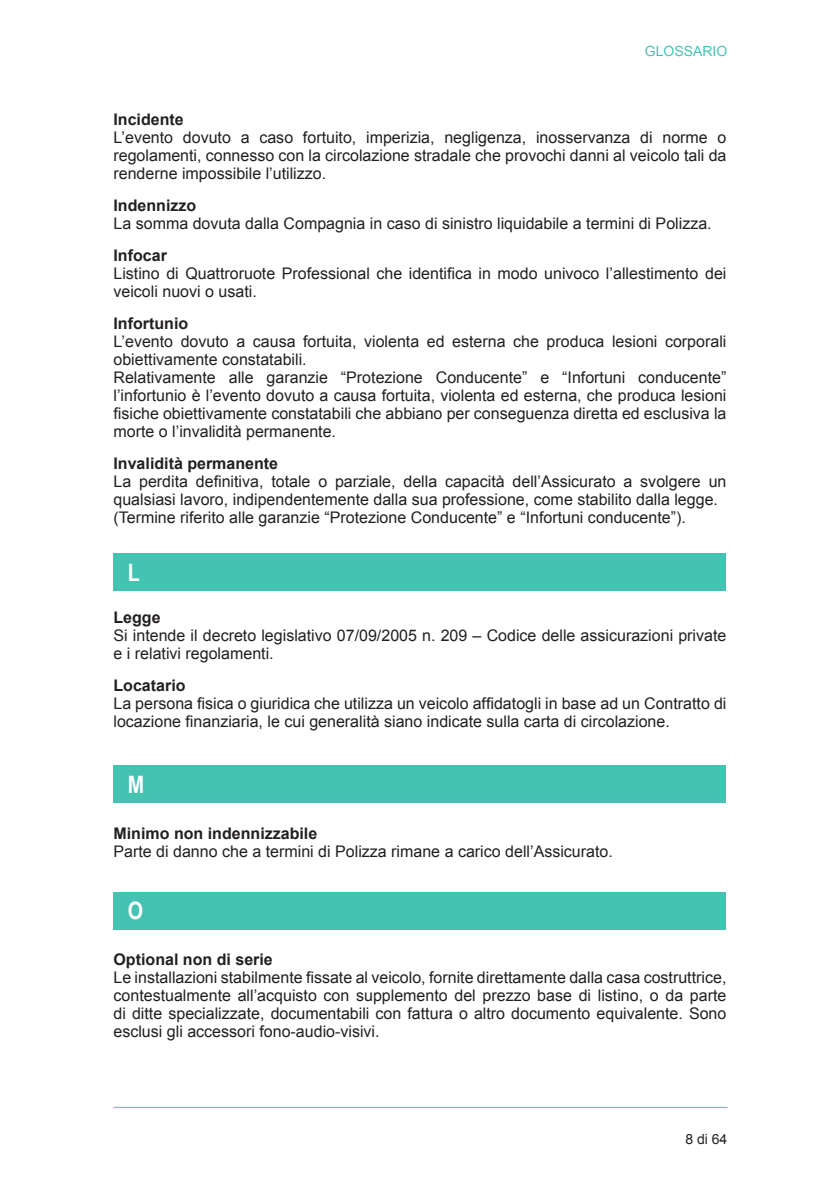
<style>
.page{position:relative;width:840px;height:1191px;background:#fff}
.page>*{position:absolute;margin:0;border:0;box-sizing:border-box;transform-origin:0 0}
.t1{font:700 24px "Arial Narrow";color:#fff}
.t2{font:16px/18px "Arial";color:#231f20}
.t3{font:700 16px "Arial";color:#231f20}
.t4{font:14px "Arial";color:#44c2b2}
.t5{font:14px "Arial";color:#231f20}
</style>
<div class="page">
<hr style="left:113px;top:1106px;width:614px;height:1px;background:#44c2b2">
<div style="left:113px;top:553px;width:613px;height:38px;background:#44c2b2"></div>
<div style="left:113px;top:765px;width:613px;height:38px;background:#44c2b2"></div>
<div style="left:113px;top:891px;width:613px;height:38px;background:#44c2b2"></div>
<p class="t4" style="left:644px;top:42px;width:84px">GLOSSARIO</p>
<p class="t3" style="left:113px;top:109px;width:72px">Incidente</p>
<p class="t2" style="left:113px;top:129px;width:614px;text-align:justify">L’evento dovuto a caso fortuito, imperizia, negligenza, inosservanza di norme o regolamenti, connesso con la circolazione stradale che provochi danni al veicolo tali da renderne impossibile l’utilizzo.</p>
<p class="t3" style="left:113px;top:195px;width:84px">Indennizzo</p>
<p class="t2" style="left:113px;top:215px;width:599px">La somma dovuta dalla Compagnia in caso di sinistro liquidabile a termini di Polizza.</p>
<p class="t3" style="left:113px;top:245px;width:55px">Infocar</p>
<p class="t2" style="left:113px;top:265px;width:614px">Listino di Quattroruote Professional che identifica in modo univoco l’allestimento dei veicoli nuovi o usati.</p>
<p class="t3" style="left:113px;top:313px;width:76px">Infortunio</p>
<p class="t2" style="left:113px;top:333px;width:614px">L’evento dovuto a causa fortuita, violenta ed esterna che produca lesioni corporali obiettivamente constatabili.<br>Relativamente alle garanzie “Protezione Conducente” e “Infortuni conducente” l’infortunio è l’evento dovuto a causa fortuita, violenta ed esterna, che produca lesioni fisiche obiettivamente constatabili che abbiano per conseguenza diretta ed esclusiva la morte o l’invalidità permanente.</p>
<p class="t3" style="left:113px;top:453px;width:166px">Invalidità permanente</p>
<p class="t2" style="left:113px;top:473px;width:614px">La perdita definitiva, totale o parziale, della capacità dell’Assicurato a svolgere un qualsiasi lavoro, indipendentemente dalla sua professione, come stabilito dalla legge. (Termine riferito alle garanzie “Protezione Conducente” e “Infortuni conducente”).</p>
<h1 class="t1" style="left:128px;top:554px;width:14px">L</h1>
<p class="t3" style="left:113px;top:607px;width:49px">Legge</p>
<p class="t2" style="left:113px;top:627px;width:614px">Si intende il decreto legislativo 07/09/2005 n. 209 – Codice delle assicurazioni private e i relativi regolamenti.</p>
<p class="t3" style="left:113px;top:675px;width:74px">Locatario</p>
<p class="t2" style="left:113px;top:695px;width:614px">La persona fisica o giuridica che utilizza un veicolo affidatogli in base ad un Contratto di locazione finanziaria, le cui generalità siano indicate sulla carta di circolazione.</p>
<h1 class="t1" style="left:128px;top:766px;width:18px">M</h1>
<p class="t3" style="left:113px;top:823px;width:205px">Minimo non indennizzabile</p>
<p class="t2" style="left:113px;top:843px;width:500px">Parte di danno che a termini di Polizza rimane a carico dell’Assicurato.</p>
<h1 class="t1" style="left:128px;top:892px;width:17px">O</h1>
<p class="t3" style="left:113px;top:949px;width:161px">Optional non di serie</p>
<p class="t2" style="left:113px;top:969px;width:614px;text-align:justify">Le installazioni stabilmente fissate al veicolo, fornite direttamente dalla casa costruttrice, contestualmente all’acquisto con supplemento del prezzo base di listino, o da parte di ditte specializzate, documentabili con fattura o altro documento equivalente. Sono esclusi gli accessori fono-audio-visivi.</p>
<p class="t5" style="left:685px;top:1130px;width:44px">8 di 64</p>
</div>
